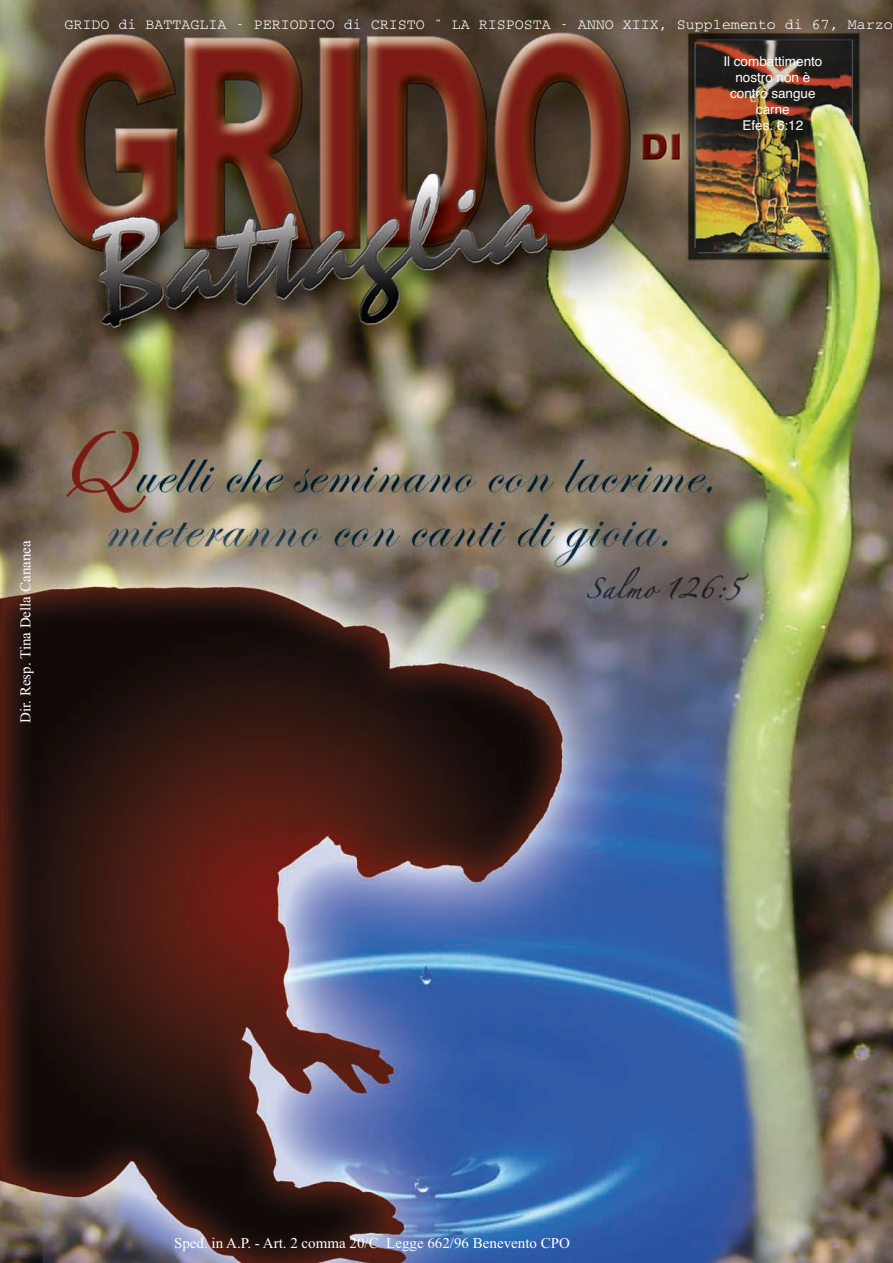
<style>
.page{position:relative;width:893px;height:1263px;background:#fff}
.page>*{position:absolute;margin:0;border:0;box-sizing:border-box;transform-origin:0 0}
.t1{font:15px "Courier";color:#fff}
.t2{font:15px "Times New Roman";color:#fff}
.t3{font:13.5px/16.2px "Helvetica";color:#fff;text-align:center}
</style>
<div class="page">
<img style="left:0;top:0;width:893px;height:1263px">
<p class="t1" style="left:65px;top:20px;width:829px">GRIDO di BATTAGLIA - PERIODICO di CRISTO ¨ LA RISPOSTA - ANNO XIIX, Supplemento di 67, Marzo</p>
<p class="t3" style="left:723px;top:53px;width:101px">Il combattimento nostro non è contro sangue carne<br>Efes. 6:12</p>
<p class="t2" style="left:17px;top:723px;width:184px;rotate:-90deg">Dir. Resp. Tina Della Cananea</p>
<p class="t2" style="left:174px;top:1234px;width:397px">Sped. in A.P. - Art. 2 comma 20/C Legge 662/96 Benevento CPO</p>
</div>
